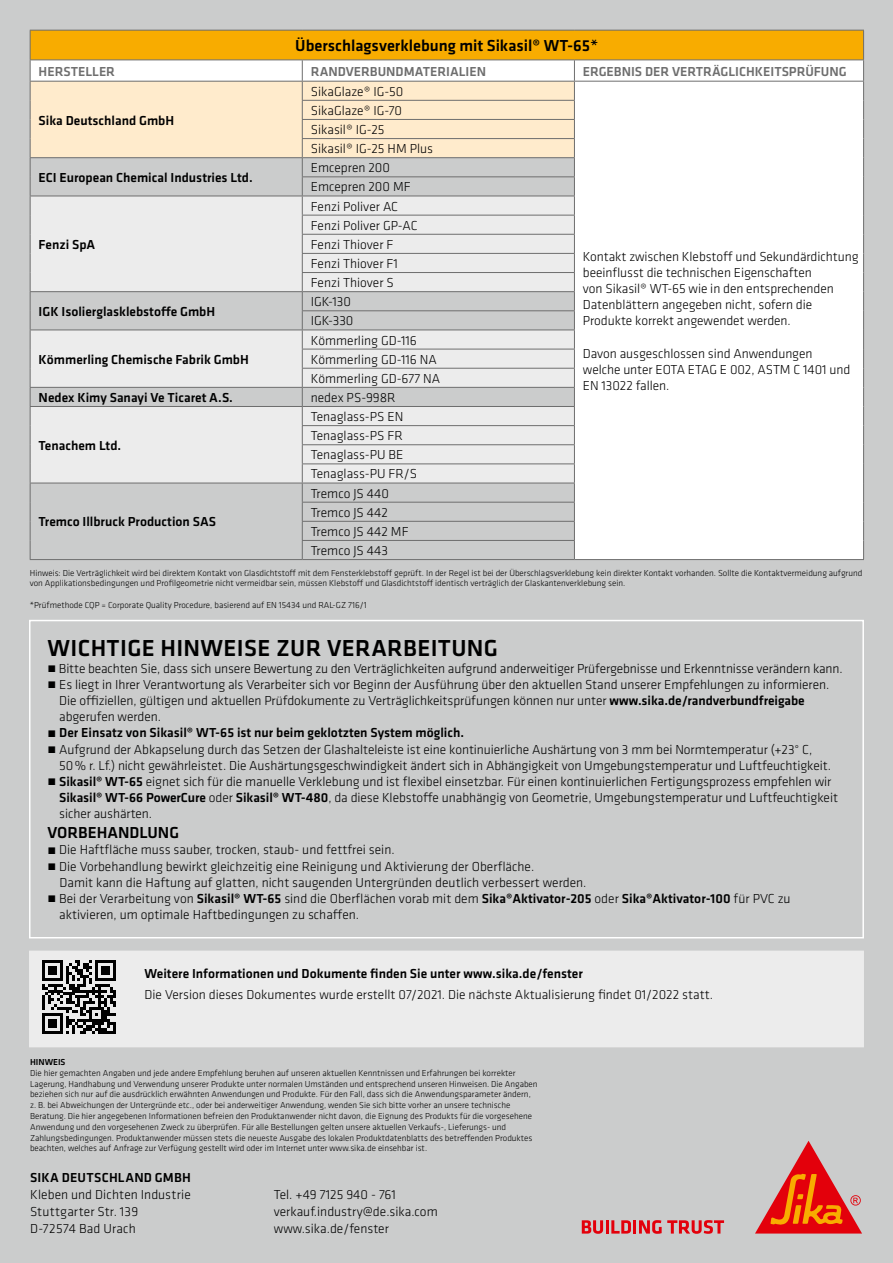
<style>
.page{position:relative;width:893px;height:1263px;background:#cbcccc}
.page>*{position:absolute;margin:0;border:0;box-sizing:border-box;transform-origin:0 0}
.t1{font:500 24px "Klavika";letter-spacing:.015em;color:#000}
.t2{font:500 16.5px "Klavika";color:#000}
.t3{font:300 13.5px/19.2px "Klavika";letter-spacing:-.005em;color:#000}
.t4{font:500 13.5px "Klavika";color:#000}
.t5{font:500 13.5px "Klavika";color:#6e6e6e}
.t6{font:300 9px/10.8px "Klavika";color:#000}
.t7{font:500 9px "Klavika";color:#000}
.s1{font-weight:500}
</style>
<div class="page">
<svg style="left:582px;top:1220px;width:142px;height:14px"></svg>
<svg style="left:755px;top:1141px;width:107px;height:92px"></svg>
<div style="left:29px;top:620px;width:835px;height:318px;border:2px solid #fff"></div>
<div style="left:29px;top:950px;width:835px;height:97px;background:#ececec;border:2px solid #ececec"></div>
<svg style="left:42px;top:960px;width:74px;height:74px"></svg>
<div style="left:30px;top:30px;width:834px;height:30px;background:#f8ac00"></div>
<div style="left:575px;top:61px;width:288px;height:498px;background:#fff"></div>
<hr style="left:574px;top:559px;width:290px;height:1px;background:#6e6e6e">
<hr style="left:30px;top:559px;width:272px;height:1px;background:#6e6e6e">
<hr style="left:302px;top:559px;width:272px;height:1px;background:#6e6e6e">
<hr style="left:574px;top:81px;width:290px;height:1px;background:#6e6e6e">
<hr style="left:30px;top:30px;width:272px;height:1px;background:#6e6e6e">
<svg style="left:30px;top:31px;width:545px;height:528px"></svg>
<hr style="left:302px;top:30px;width:272px;height:1px;background:#6e6e6e">
<hr style="left:574px;top:30px;width:290px;height:1px;background:#6e6e6e">
<svg style="left:863px;top:31px;width:1px;height:528px"></svg>
<hr style="left:30px;top:60px;width:272px;height:1px;background:#6e6e6e">
<hr style="left:302px;top:60px;width:272px;height:1px;background:#6e6e6e">
<hr style="left:574px;top:60px;width:290px;height:1px;background:#6e6e6e">
<p class="t2" style="left:295px;top:35px;width:305px">Überschlagsverklebung mit Sikasil® WT-65*</p>
<p class="t5" style="left:39px;top:62px;width:78px">HERSTELLER</p>
<p class="t5" style="left:311px;top:62px;width:177px">RANDVERBUNDMATERIALIEN</p>
<p class="t5" style="left:583px;top:62px;width:265px">ERGEBNIS DER VERTRÄGLICHKEITSPRÜFUNG</p>
<p class="t4" style="left:39px;top:111px;width:137px">Sika Deutschland GmbH</p>
<p class="t3" style="left:311px;top:82px;width:94px">SikaGlaze® IG-50</p>
<p class="t3" style="left:311px;top:101px;width:124px">SikaGlaze® IG-70<br>Sikasil® IG-25<br>Sikasil® IG-25 HM Plus</p>
<p class="t4" style="left:39px;top:168px;width:216px">ECI European Chemical Industries Ltd.</p>
<p class="t3" style="left:311px;top:158px;width:101px">Emcepren 200<br>Emcepren 200 MF</p>
<p class="t4" style="left:39px;top:235px;width:58px">Fenzi SpA</p>
<p class="t3" style="left:311px;top:196px;width:108px">Fenzi Poliver AC<br>Fenzi Poliver GP-AC<br>Fenzi Thiover F<br>Fenzi Thiover F1<br>Fenzi Thiover S</p>
<p class="t4" style="left:39px;top:302px;width:178px">IGK Isolierglasklebstoffe GmbH</p>
<p class="t3" style="left:311px;top:292px;width:44px">IGK-130<br>IGK-330</p>
<p class="t4" style="left:39px;top:350px;width:212px">Kömmerling Chemische Fabrik GmbH</p>
<p class="t3" style="left:311px;top:330px;width:131px">Kömmerling GD-116<br>Kömmerling GD-116 NA<br>Kömmerling GD-677 NA</p>
<p class="t4" style="left:39px;top:388px;width:196px">Nedex Kimy Sanayi Ve Ticaret A.S.</p>
<p class="t3" style="left:311px;top:388px;width:86px">nedex PS-998R</p>
<p class="t4" style="left:39px;top:436px;width:84px">Tenachem Ltd.</p>
<p class="t3" style="left:311px;top:407px;width:108px">Tenaglass-PS EN<br>Tenaglass-PS FR<br>Tenaglass-PU BE<br>Tenaglass-PU FR/S</p>
<p class="t3" style="left:583px;top:248px;width:277px;line-height:16.2px">Kontakt zwischen Klebstoff und Sekundärdichtung beeinflusst die technischen Eigenschaften<br>von Sikasil® WT-65 wie in den entsprechenden Datenblättern angegeben nicht, sofern die Produkte korrekt angewendet werden.</p>
<p class="t3" style="left:583px;top:345px;width:269px;line-height:16.2px">Davon ausgeschlossen sind Anwendungen welche unter EOTA ETAG E 002, ASTM C 1401 und<br>EN 13022 fallen.</p>
<p class="t3" style="left:311px;top:483px;width:99px">Tremco JS 440<br>Tremco JS 442<br>Tremco JS 442 MF<br>Tremco JS 443</p>
<p class="t6" style="left:30px;top:567px;width:834px">Hinweis: Die Verträglichkeit wird bei direktem Kontakt von Glasdichtstoff mit dem Fensterklebstoff geprüft. In der Regel ist bei der Überschlagsverklebung kein direkter Kontakt vorhanden. Sollte die Kontaktvermeidung aufgrund von Applikationsbedingungen und Profilgeometrie nicht vermeidbar sein, müssen Klebstoff und Glasdichtstoff identisch verträglich der Glaskantenverklebung sein.</p>
<p class="t6" style="left:30px;top:599px;width:338px">*Prüfmethode CQP = Corporate Quality Procedure, basierend auf EN 15434 und RAL-GZ 716/1</p>
<p class="t4" style="left:39px;top:513px;width:179px">Tremco Illbruck Production SAS</p>
<h1 class="t1" style="left:48px;top:632px;width:452px">WICHTIGE HINWEISE ZUR VERARBEITUNG</h1>
<p class="t3" style="left:48px;top:658px;width:797px"><span class="s1">•</span> Bitte beachten Sie, dass sich unsere Bewertung zu den Verträglichkeiten aufgrund anderweitiger Prüfergebnisse und Erkenntnisse verändern kann.</p>
<p class="t3" style="left:59px;top:676px;width:772px;line-height:16.2px;text-indent:-12px"><span class="s1">•</span> Es liegt in Ihrer Verantwortung als Verarbeiter sich vor Beginn der Ausführung über den aktuellen Stand unserer Empfehlungen zu informieren.<br>Die offiziellen, gültigen und aktuellen Prüfdokumente zu Verträglichkeitsprüfungen können nur unter <span class="s1">www.sika.de/randverbundfreigabe </span>abgerufen werden.</p>
<p class="t4" style="left:48px;top:724px;width:418px">• Der Einsatz von Sikasil® WT-65 ist nur beim geklotzten System möglich.</p>
<p class="t3" style="left:59px;top:741px;width:773px;line-height:16.2px;text-indent:-12px"><span class="s1">•</span> Aufgrund der Abkapselung durch das Setzen der Glashalteleiste ist eine kontinuierliche Aushärtung von 3 mm bei Normtemperatur (+23° C,<br>50% r. Lf.) nicht gewährleistet. Die Aushärtungsgeschwindigkeit ändert sich in Abhängigkeit von Umgebungstemperatur und Luftfeuchtigkeit.</p>
<p class="t3" style="left:59px;top:773px;width:780px;line-height:16.2px;text-indent:-12px"><span class="s1">• Sikasil® WT-65</span> eignet sich für die manuelle Verklebung und ist flexibel einsetzbar. Für einen kontinuierlichen Fertigungsprozess empfehlen wir<br><span class="s1">Sikasil® WT-66 PowerCure</span> oder <span class="s1">Sikasil® WT-480</span>, da diese Klebstoffe unabhängig von Geometrie, Umgebungstemperatur und Luftfeuchtigkeit sicher aushärten.</p>
<p class="t2" style="left:48px;top:821px;width:133px">VORBEHANDLUNG</p>
<p class="t3" style="left:48px;top:840px;width:349px"><span class="s1">•</span> Die Haftfläche muss sauber, trocken, staub- und fettfrei sein.</p>
<p class="t3" style="left:60px;top:858px;width:528px;line-height:16.2px;text-indent:-12px"><span class="s1">•</span> Die Vorbehandlung bewirkt gleichzeitig eine Reinigung und Aktivierung der Oberfläche.<br>Damit kann die Haftung auf glatten, nicht saugenden Untergründen deutlich verbessert werden.</p>
<p class="t3" style="left:59px;top:890px;width:733px;line-height:16.2px;text-indent:-12px"><span class="s1">•</span> Bei der Verarbeitung von <span class="s1">Sikasil® WT-65</span> sind die Oberflächen vorab mit dem <span class="s1">Sika®Aktivator-205</span> oder <span class="s1">Sika®Aktivator-100</span> für PVC zu aktivieren, um optimale Haftbedingungen zu schaffen.</p>
<p class="t4" style="left:145px;top:965px;width:440px">Weitere Informationen und Dokumente finden Sie unter www.sika.de/fenster</p>
<p class="t3" style="left:145px;top:985px;width:570px">Die Version dieses Dokumentes wurde erstellt 07/2021. Die nächste Aktualisierung findet 01/2022 statt.</p>
<p class="t7" style="left:30px;top:1056px;width:37px">HINWEIS</p>
<p class="t6" style="left:30px;top:1067px;width:509px">Die hier gemachten Angaben und jede andere Empfehlung beruhen auf unseren aktuellen Kenntnissen und Erfahrungen bei korrekter Lagerung, Handhabung und Verwendung unserer Produkte unter normalen Umständen und entsprechend unseren Hinweisen. Die Angaben beziehen sich nur auf die ausdrücklich erwähnten Anwendungen und Produkte. Für den Fall, dass sich die Anwendungsparameter ändern, z. B. bei Abweichungen der Untergründe etc., oder bei anderweitiger Anwendung, wenden Sie sich bitte vorher an unsere technische Beratung. Die hier angegebenen Informationen befreien den Produktanwender nicht davon, die Eignung des Produkts für die vorgesehene Anwendung und den vorgesehenen Zweck zu überprüfen. Für alle Bestellungen gelten unsere aktuellen Verkaufs-, Lieferungs- und Zahlungsbedingungen. Produktanwender müssen stets die neueste Ausgabe des lokalen Produktdatenblatts des betreffenden Produktes beachten, welches auf Anfrage zur Verfügung gestellt wird oder im Internet unter www.sika.de einsehbar ist.</p>
<p class="t4" style="left:30px;top:1169px;width:162px">SIKA DEUTSCHLAND GMBH</p>
<p class="t3" style="left:30px;top:1186px;width:162px;line-height:17px">Kleben und Dichten Industrie<br>Stuttgarter Str. 139<br>D-72574 Bad Urach</p>
<p class="t3" style="left:274px;top:1186px;width:165px;line-height:17px">Tel. +49 7125 940 - 761 verkauf.industry@de.sika.com www.sika.de/fenster</p>
</div>
